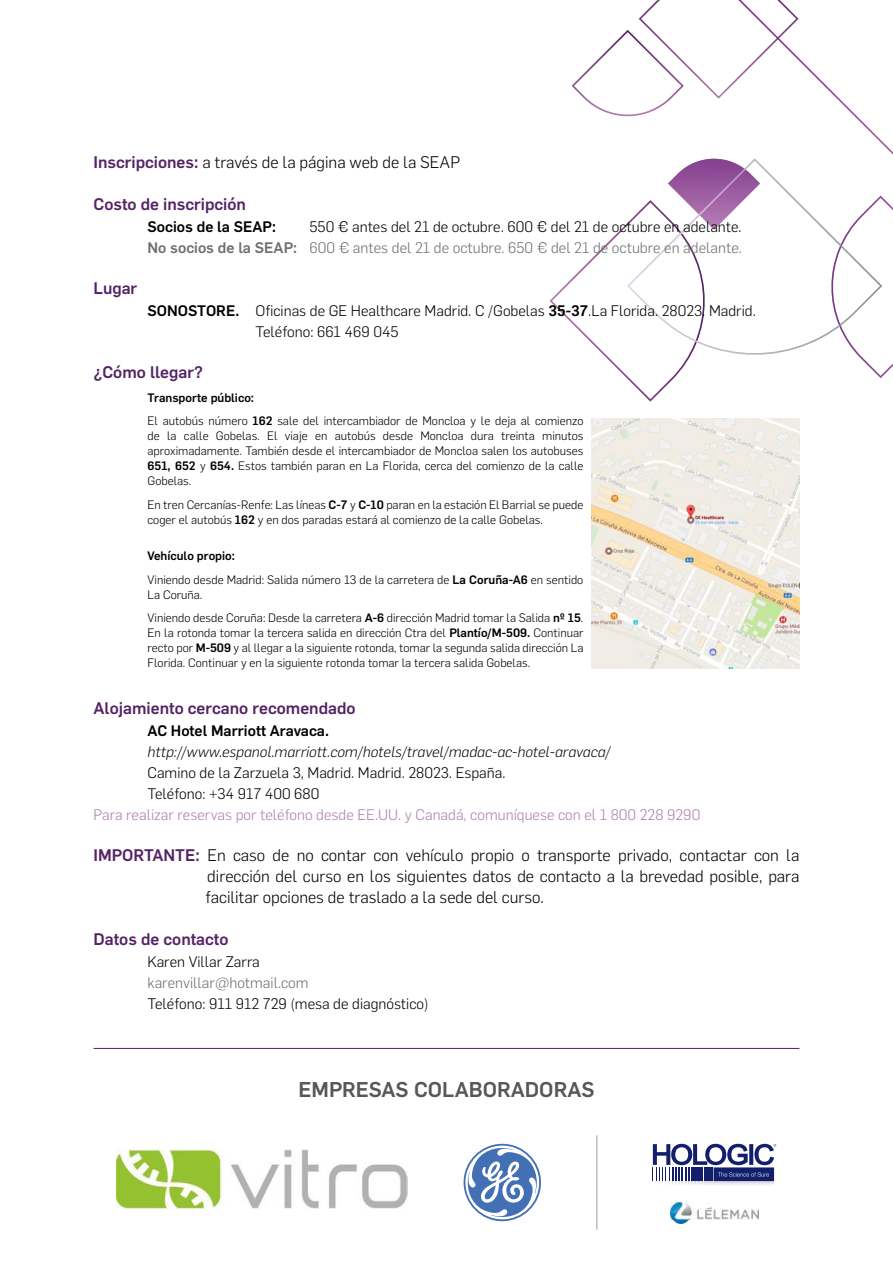
<style>
.page{position:relative;width:893px;height:1263px;background:#fff}
.page>*{position:absolute;margin:0;border:0;box-sizing:border-box;transform-origin:0 0}
.t1{font:500 21px "Flama";color:#575756}
.t2{font:300 16.5px/21px "Flama";color:#000;text-align:justify}
.t3{font:500 16.5px "Flama";color:#552365}
.t4{font:300 15px/21px "Flama";color:#000}
.t5{font:300 15px "Flama";color:#b07faf}
.t6{font:italic 300 15px "Flama";color:#000}
.t7{font:500 15px "Flama";color:#000}
.t8{font:300 15px "Flama";color:#706f6f}
.t9{font:300 12px/15px "Flama";color:#000}
.s1{font-weight:500;color:#552365}
.s2{font-weight:500;color:#706f6f}
.s3{color:#706f6f}
.s4{font-weight:500}
</style>
<div class="page">
<svg style="left:550px;top:0;width:343px;height:402px"></svg>
<img style="left:592px;top:418px;width:207px;height:251px">
<hr style="left:94px;top:1048px;width:705px;height:1px;background:#552365">
<svg style="left:464px;top:1144px;width:77px;height:77px"></svg>
<img style="left:117px;top:1149px;width:291px;height:59px">
<hr style="left:597px;top:1135px;width:1px;height:95px;background:#9d9d9c">
<img style="left:671px;top:1202px;width:87px;height:21px">
<svg style="left:653px;top:1144px;width:123px;height:41px"></svg>
<h2 class="t2" style="left:94px;top:150px;width:368px"><span class="s1">Inscripciones:</span> a través de la página web de la SEAP</h2>
<h2 class="t3" style="left:94px;top:192px;width:154px">Costo de inscripción</h2>
<p class="t7" style="left:148px;top:216px;width:130px">Socios de la SEAP:</p>
<p class="t4" style="left:148px;top:215px;width:596px;text-align:right">550 € antes del 21 de octubre. 600 € del 21 de octubre en adelante.<br><span class="s2">No socios de la SEAP:</span> <span class="s3">600 € antes del 21 de octubre. 650 € del 21 de octubre en adelante.</span></p>
<h2 class="t3" style="left:94px;top:276px;width:45px">Lugar</h2>
<p class="t4" style="left:256px;top:299px;width:502px;text-indent:-108px"><span class="s4">SONOSTORE.</span> Oficinas de GE Healthcare Madrid. C /Gobelas <span class="s4">35-37</span>.La Florida. 28023. Madrid.<br>Teléfono: 661 469 045</p>
<h2 class="t3" style="left:94px;top:360px;width:111px">¿Cómo llegar?</h2>
<p class="t9" style="left:148px;top:385px;width:437px;line-height:23.5px"><span class="s4">Transporte público:<br></span>El autobús número <span class="s4">162</span> sale del intercambiador de Moncloa y le deja al comienzo</p>
<p class="t9" style="left:148px;top:428px;width:437px;text-align:justify">de la calle Gobelas. El viaje en autobús desde Moncloa dura treinta minutos aproximadamente. También desde el intercambiador de Moncloa salen los autobuses <span class="s4">651, 652</span> y <span class="s4">654.</span> Estos también paran en La Florida, cerca del comienzo de la calle Gobelas.</p>
<p class="t9" style="left:148px;top:496px;width:437px">En tren Cercanías-Renfe: Las líneas <span class="s4">C-7</span> y <span class="s4">C-10</span> paran en la estación El Barrial se puede coger el autobús <span class="s4">162</span> y en dos paradas estará al comienzo de la calle Gobelas.</p>
<p class="t9" style="left:148px;top:543px;width:437px;line-height:23.5px"><span class="s4">Vehículo propio:<br></span>Viniendo desde Madrid: Salida número 13 de la carretera de <span class="s4">La Coruña-A6</span> en sentido</p>
<p class="t9" style="left:148px;top:582px;width:437px;line-height:23.5px">La Coruña.<br>Viniendo desde Coruña: Desde la carretera <span class="s4">A-6</span> dirección Madrid tomar la Salida <span class="s4">nº 15</span>.</p>
<p class="t9" style="left:148px;top:625px;width:437px;text-align:justify">En la rotonda tomar la tercera salida en dirección Ctra del <span class="s4">Plantío/M-509.</span> Continuar recto por <span class="s4">M-509</span> y al llegar a la siguiente rotonda, tomar la segunda salida dirección La Florida. Continuar y en la siguiente rotonda tomar la tercera salida Gobelas.</p>
<h2 class="t3" style="left:94px;top:696px;width:264px">Alojamiento cercano recomendado</h2>
<p class="t7" style="left:148px;top:720px;width:183px">AC Hotel Marriott Aravaca.</p>
<p class="t6" style="left:148px;top:742px;width:464px">http://www.espanol.marriott.com/hotels/travel/madac-ac-hotel-aravaca/</p>
<p class="t4" style="left:148px;top:761px;width:359px">Camino de la Zarzuela 3, Madrid. Madrid. 28023. España.<br>Teléfono: +34 917 400 680</p>
<p class="t5" style="left:94px;top:805px;width:608px">Para realizar reservas por teléfono desde EE.UU. y Canadá, comuníquese con el 1 800 228 9290</p>
<h2 class="t2" style="left:205px;top:843px;width:595px;text-indent:-112px"><span class="s1">IMPORTANTE:</span> En caso de no contar con vehículo propio o transporte privado, contactar con la dirección del curso en los siguientes datos de contacto a la brevedad posible, para facilitar opciones de traslado a la sede del curso.</h2>
<h2 class="t3" style="left:94px;top:927px;width:136px">Datos de contacto</h2>
<p class="t4" style="left:148px;top:950px;width:114px">Karen Villar Zarra</p>
<p class="t8" style="left:148px;top:973px;width:163px">karenvillar@hotmail.com</p>
<p class="t4" style="left:148px;top:992px;width:283px">Teléfono: 911 912 729 (mesa de diagnóstico)</p>
<h1 class="t1" style="left:298px;top:1075px;width:298px">EMPRESAS COLABORADORAS</h1>
</div>
